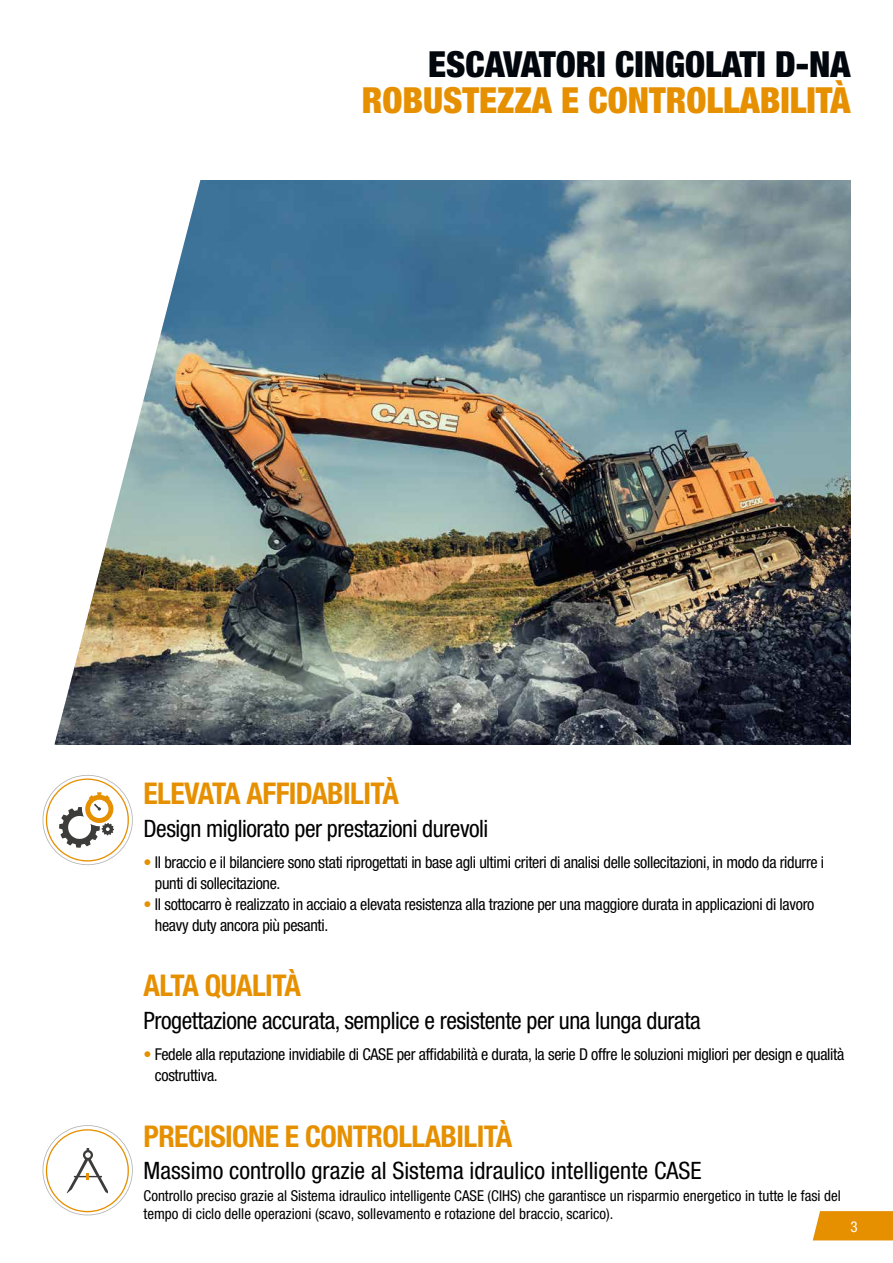
<style>
.page{position:relative;width:893px;height:1263px;background:#fff}
.page>*{position:absolute;margin:0;border:0;box-sizing:border-box;transform-origin:0 0}
.t1{font:900 condensed 36px "Helvetica Neue LT Pro";color:#e69000}
.t2{font:900 condensed 36px "Helvetica Neue LT Pro";color:#02060d}
.t3{font:700 condensed 30px "Helvetica Neue LT Pro";letter-spacing:-.02em;color:#e69000}
.t4{font:condensed 24px "Helvetica Neue LT Pro";letter-spacing:-.02em;color:#000}
.t5{font:condensed 24px "Helvetica Neue LT Pro";color:#000}
.t6{font:condensed 16.35px/20.9px "Helvetica Neue LT Pro";letter-spacing:-.02em;color:#000}
.t7{font:condensed 15px/18px "Helvetica Neue LT Pro";color:#000}
.t8{font:condensed 15px "Helvetica Neue LT Pro";color:#fff}
.s1{color:#e69000}
</style>
<div class="page">
<svg style="left:813px;top:1211px;width:80px;height:29px;background:#e7950b"></svg>
<img style="left:208px;top:180px;width:642px;height:564px">
<img style="left:42px;top:180px;width:166px;height:645px">
<svg style="left:43px;top:775px;width:90px;height:90px"></svg>
<svg style="left:43px;top:1125px;width:90px;height:90px"></svg>
<h1 class="t2" style="left:428px;top:42px;width:424px">ESCAVATORI CINGOLATI D-NA</h1>
<h1 class="t1" style="left:362px;top:78px;width:490px">ROBUSTEZZA E CONTROLLABILITÀ</h1>
<h2 class="t3" style="left:144px;top:775px;width:257px">ELEVATA AFFIDABILITÀ</h2>
<h3 class="t4" style="left:144px;top:815px;width:346px">Design migliorato per prestazioni durevoli</h3>
<p class="t6" style="left:155px;top:852px;width:671px;text-indent:-11px"><span class="s1">•</span> Il braccio e il bilanciere sono stati riprogettati in base agli ultimi criteri di analisi delle sollecitazioni, in modo da ridurre i punti di sollecitazione.</p>
<p class="t6" style="left:155px;top:894px;width:661px;text-indent:-11px"><span class="s1">•</span> Il sottocarro è realizzato in acciaio a elevata resistenza alla trazione per una maggiore durata in applicazioni di lavoro heavy duty ancora più pesanti.</p>
<h2 class="t3" style="left:144px;top:967px;width:159px">ALTA QUALITÀ</h2>
<h3 class="t4" style="left:144px;top:1006px;width:559px">Progettazione accurata, semplice e resistente per una lunga durata</h3>
<p class="t6" style="left:155px;top:1044px;width:691px;text-indent:-11px"><span class="s1">•</span> Fedele alla reputazione invidiabile di CASE per affidabilità e durata, la serie D offre le soluzioni migliori per design e qualità costruttiva.</p>
<h2 class="t3" style="left:144px;top:1118px;width:370px">PRECISIONE E CONTROLLABILITÀ</h2>
<h3 class="t5" style="left:144px;top:1157px;width:559px">Massimo controllo grazie al Sistema idraulico intelligente CASE</h3>
<p class="t7" style="left:144px;top:1187px;width:699px">Controllo preciso grazie al Sistema idraulico intelligente CASE (CIHS) che garantisce un risparmio energetico in tutte le fasi del tempo di ciclo delle operazioni (scavo, sollevamento e rotazione del braccio, scarico).</p>
<p class="t8" style="left:850px;top:1218px;width:9px">3</p>
</div>
